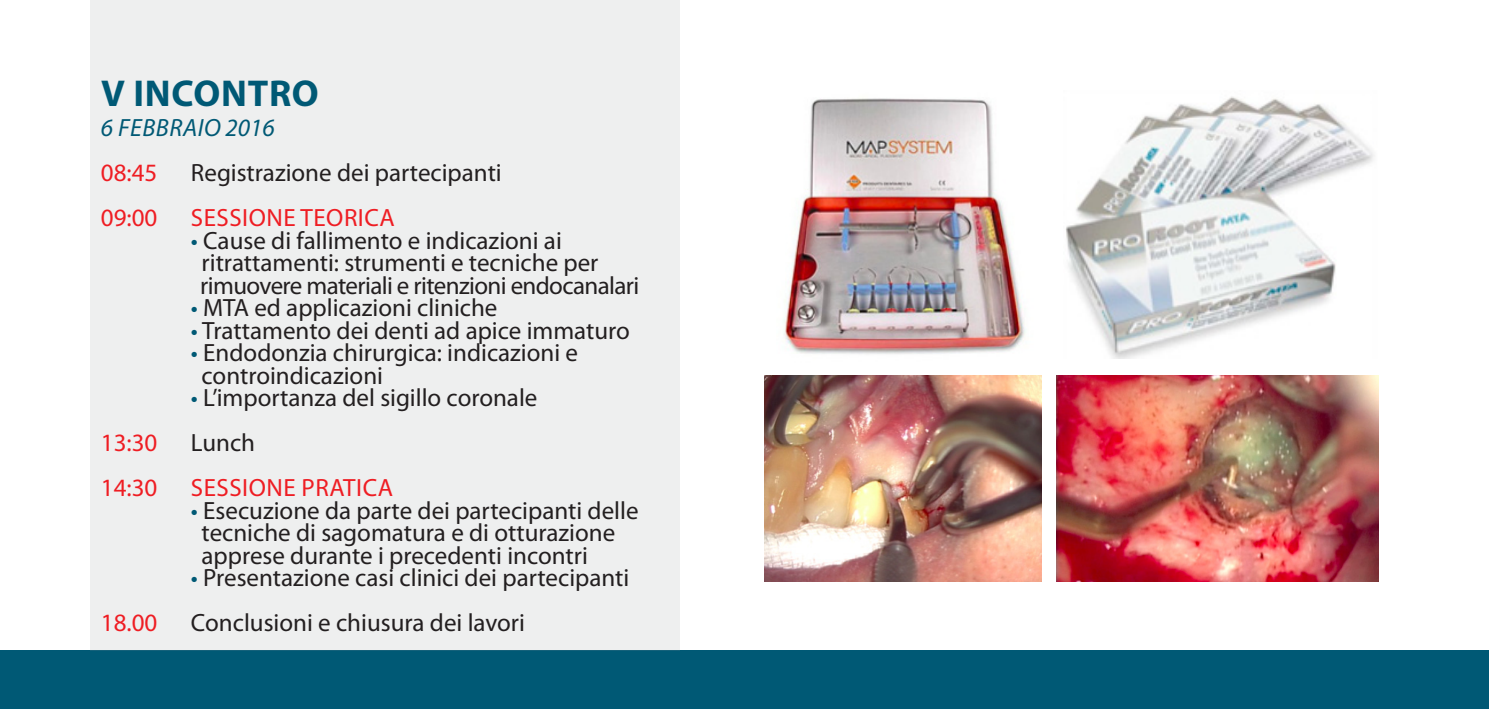
<style>
.page{position:relative;width:1489px;height:709px;background:#fff}
.page>*{position:absolute;margin:0;border:0;box-sizing:border-box;transform-origin:0 0}
.t1{font:700 37.5px "Myriad Pro";letter-spacing:.02em;color:#005975}
.t2{font:25px "Myriad Pro";color:#231f20}
.t3{font:25px "Myriad Pro";letter-spacing:.02em;color:#ee1d23}
.t4{font:25px "Myriad Pro";letter-spacing:-.025em;color:#231f20}
.t5{font:italic 25px "Myriad Pro";letter-spacing:.02em;color:#005975}
.s1{color:#005975}
</style>
<div class="page">
<div style="left:0;top:650px;width:1488px;height:59px;background:#005975"></div>
<div style="left:90px;top:0;width:589px;height:650px;background:#eeefef"></div>
<img style="left:784px;top:98px;width:242px;height:256px">
<img style="left:764px;top:375px;width:277px;height:206px">
<img style="left:1056px;top:375px;width:322px;height:206px">
<img style="left:1065px;top:96px;width:310px;height:263px">
<p class="t1" style="left:101px;top:69px;width:219px">V INCONTRO</p>
<p class="t5" style="left:101px;top:112px;width:175px">6 FEBBRAIO 2016</p>
<p class="t3" style="left:101px;top:157px;width:58px">08:45</p>
<p class="t2" style="left:191px;top:157px;width:312px">Registrazione dei partecipanti</p>
<p class="t3" style="left:101px;top:202px;width:58px">09:00</p>
<p class="t3" style="left:191px;top:202px;width:205px">SESSIONE TEORICA</p>
<p class="t2" style="left:191px;top:225px;width:372px"><span class="s1">•</span> Cause di fallimento e indicazioni ai</p>
<p class="t2" style="left:201px;top:247px;width:398px">ritrattamenti: strumenti e tecniche per</p>
<p class="t4" style="left:200px;top:270px;width:440px">rimuovere materiali e ritenzioni endocanalari</p>
<p class="t2" style="left:191px;top:292px;width:308px"><span class="s1">•</span> MTA ed applicazioni cliniche</p>
<p class="t2" style="left:191px;top:315px;width:440px"><span class="s1">•</span> Trattamento dei denti ad apice immaturo</p>
<p class="t2" style="left:191px;top:337px;width:388px"><span class="s1">•</span> Endodonzia chirurgica: indicazioni e</p>
<p class="t2" style="left:201px;top:360px;width:183px">controindicazioni</p>
<p class="t2" style="left:191px;top:382px;width:348px"><span class="s1">•</span> L’importanza del sigillo coronale</p>
<p class="t3" style="left:101px;top:427px;width:58px">13:30</p>
<p class="t2" style="left:191px;top:427px;width:66px">Lunch</p>
<p class="t3" style="left:101px;top:472px;width:58px">14:30</p>
<p class="t3" style="left:191px;top:472px;width:204px">SESSIONE PRATICA</p>
<p class="t2" style="left:191px;top:495px;width:449px"><span class="s1">•</span> Esecuzione da parte dei partecipanti delle</p>
<p class="t2" style="left:201px;top:517px;width:415px">tecniche di sagomatura e di otturazione</p>
<p class="t2" style="left:201px;top:540px;width:388px">apprese durante i precedenti incontri</p>
<p class="t2" style="left:191px;top:562px;width:440px"><span class="s1">•</span> Presentazione casi clinici dei partecipanti</p>
<p class="t3" style="left:101px;top:607px;width:58px">18.00</p>
<p class="t2" style="left:191px;top:607px;width:335px">Conclusioni e chiusura dei lavori</p>
</div>
